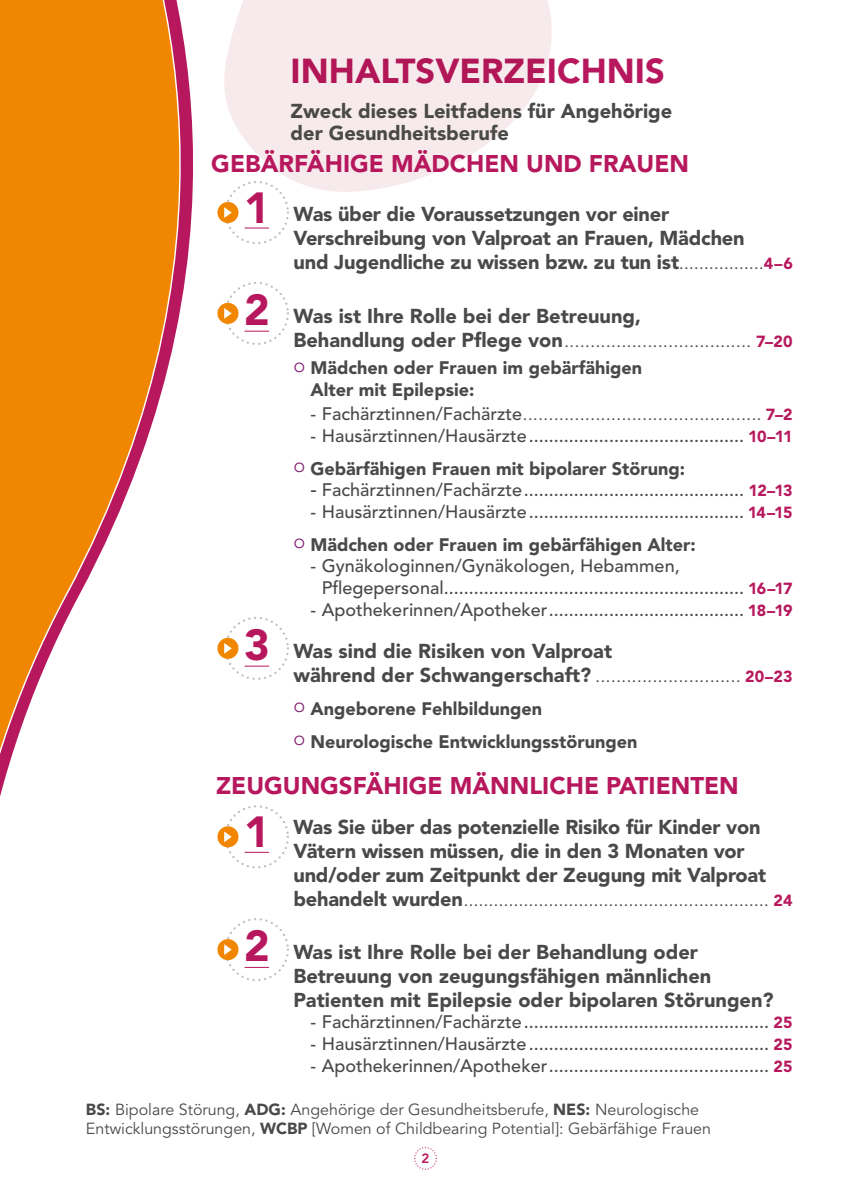
<style>
.page{position:relative;width:851px;height:1191px;background:#fff}
.page>*{position:absolute;margin:0;border:0;box-sizing:border-box;transform-origin:0 0}
.t1{font:900 43.2px "Avenir LT Std";color:#b7185d}
.t2{font:900 34.4px "Avenir LT Std";color:#b7185d}
.t3{font:900 24px "Avenir LT Std";color:#b7185d}
.t4{font:900 20px/24px "Avenir LT Std";letter-spacing:-.01em;color:#494948}
.t5{font:300 20px "Avenir LT Std";color:#494948}
.t6{font:500 18px/33px "Avenir LT Std";color:#494948}
.t7{font:900 18px/33px "Avenir LT Std";color:#494948}
.t8{font:16px/19.2px "Avenir LT Std";color:#494948}
.t9{font:800 13.4px "Avenir LT Std";color:#b7185d}
.s1{font-weight:300}
.s2{font-size:16px;color:#b7185d}
.s3{font-weight:500;font-size:18px}
.s4{font-weight:900;font-size:16px;color:#b7185d}
.s5{font-weight:900}
.s6{font-size:20px}
.s7{font-size:43.2px;color:#b7185d}
</style>
<div class="page">
<svg style="left:414px;top:1147px;width:23px;height:22px"></svg>
<svg style="left:0;top:0;width:224px;height:960px"></svg>
<div style="left:217px;top:638px;width:21px;height:21px;background:#f18700;border-radius:50%"></div>
<svg style="left:224px;top:617px;width:65px;height:63px"></svg>
<div style="left:217px;top:303px;width:21px;height:21px;background:#f18700;border-radius:50%"></div>
<svg style="left:224px;top:282px;width:65px;height:63px"></svg>
<div style="left:217px;top:939px;width:21px;height:21px;background:#f18700;border-radius:50%"></div>
<svg style="left:224px;top:918px;width:65px;height:63px"></svg>
<div style="left:217px;top:202px;width:21px;height:21px;background:#f18700;border-radius:50%"></div>
<svg style="left:224px;top:194px;width:65px;height:50px"></svg>
<div style="left:217px;top:826px;width:21px;height:21px;background:#f18700;border-radius:50%"></div>
<svg style="left:224px;top:805px;width:65px;height:63px"></svg>
<svg style="left:220px;top:0;width:332px;height:194px;fill:#f7eaed"></svg>
<h2 class="t2" style="left:290px;top:50px;width:375px">INHALTSVERZEICHNIS</h2>
<p class="t4" style="left:290px;top:100px;width:383px;line-height:22px">Zweck dieses Leitfadens für Angehörige der Gesundheitsberufe</p>
<h3 class="t3" style="left:211px;top:149px;width:479px">GEBÄRFÄHIGE MÄDCHEN UND FRAUEN</h3>
<h1 class="t1" style="left:244px;top:182px;width:27px">1</h1>
<h1 class="t1" style="left:244px;top:284px;width:27px">2</h1>
<p class="t4" style="left:293px;top:201px;width:500px">Was über die Voraussetzungen vor einer<br>Verschreibung von Valproat an Frauen, Mädchen<br>und Jugendliche zu wissen bzw. zu tun ist<span class="s1">.................</span><span class="s2">4–6</span></p>
<p class="t4" style="left:293px;top:304px;width:500px">Was ist Ihre Rolle bei der Betreuung,<br>Behandlung oder Pflege von<span class="s1">....................................</span> <span class="s2">7–20</span></p>
<p class="t7" style="left:310px;top:357px;width:333px;line-height:21.6px;text-indent:-17px"><sup>o</sup> Mädchen oder Frauen im gebärfähigen<br>Alter mit Epilepsie:</p>
<p class="t5" style="left:310px;top:401px;width:483px"><span class="s3">- Fachärztinnen/Fachärzte</span>.............................................. <span class="s4">7–2</span></p>
<p class="t6" style="left:293px;top:419px;width:500px;text-indent:17px">- Hausärztinnen/Hausärzte........................................... <span class="s4">10–11 </span><sup>o</sup> <span class="s5">Gebärfähigen Frauen mit bipolarer Störung:</span></p>
<p class="t6" style="left:310px;top:474px;width:483px"><span class="s6">-</span> Fachärztinnen/Fachärzte............................................ <span class="s4">12–13</span></p>
<p class="t6" style="left:293px;top:495px;width:500px;text-indent:17px">- Hausärztinnen/Hausärzte........................................... <span class="s4">14–15 </span><sup>o</sup> <span class="s5">Mädchen oder Frauen im gebärfähigen Alter:</span></p>
<p class="t6" style="left:322px;top:556px;width:472px;line-height:21.6px;text-indent:-11px">- Gynäkologinnen/Gynäkologen, Hebammen,<br>Pflegepersonal............................................................ <span class="s4">16–17</span></p>
<p class="t6" style="left:310px;top:593px;width:483px">- Apothekerinnen/Apotheker....................................... <span class="s4">18–19</span></p>
<p class="t4" style="left:293px;top:639px;width:500px;text-indent:-49px"><span class="s7">3</span> Was sind die Risiken von Valproat<br>während der Schwangerschaft? <span class="s1">............................</span> <span class="s2">20–23</span></p>
<p class="t7" style="left:293px;top:692px;width:346px"><sup>o</sup> Angeborene Fehlbildungen<br><sup>o</sup> Neurologische Entwicklungsstörungen</p>
<h3 class="t3" style="left:216px;top:771px;width:524px">ZEUGUNGSFÄHIGE MÄNNLICHE PATIENTEN</h3>
<h1 class="t1" style="left:244px;top:806px;width:27px">1</h1>
<h1 class="t1" style="left:244px;top:920px;width:27px">2</h1>
<p class="t4" style="left:293px;top:815px;width:500px">Was Sie über das potenzielle Risiko für Kinder von Vätern wissen müssen, die in den 3 Monaten vor und/oder zum Zeitpunkt der Zeugung mit Valproat behandelt wurden<span class="s1">.............................................................</span> <span class="s2">24</span></p>
<p class="t4" style="left:293px;top:939px;width:481px">Was ist Ihre Rolle bei der Behandlung oder<br>Betreuung von zeugungsfähigen männlichen<br>Patienten mit Epilepsie oder bipolaren Störungen?</p>
<p class="t6" style="left:310px;top:1006px;width:483px">- Fachärztinnen/Fachärzte................................................. <span class="s4">25</span></p>
<p class="t6" style="left:310px;top:1027px;width:483px">- Hausärztinnen/Hausärzte................................................ <span class="s4">25</span></p>
<p class="t6" style="left:310px;top:1049px;width:483px">- Apothekerinnen/Apotheker............................................ <span class="s4">25</span></p>
<p class="t8" style="left:86px;top:1100px;width:626px"><span class="s5">BS:</span> Bipolare Störung, <span class="s5">ADG:</span> Angehörige der Gesundheitsberufe, <span class="s5">NES:</span> Neurologische<br>Entwicklungsstörungen, <span class="s5">WCBP</span> [Women of Childbearing Potential]: Gebärfähige Frauen</p>
<p class="t9" style="left:421px;top:1150px;width:9px">2</p>
</div>
